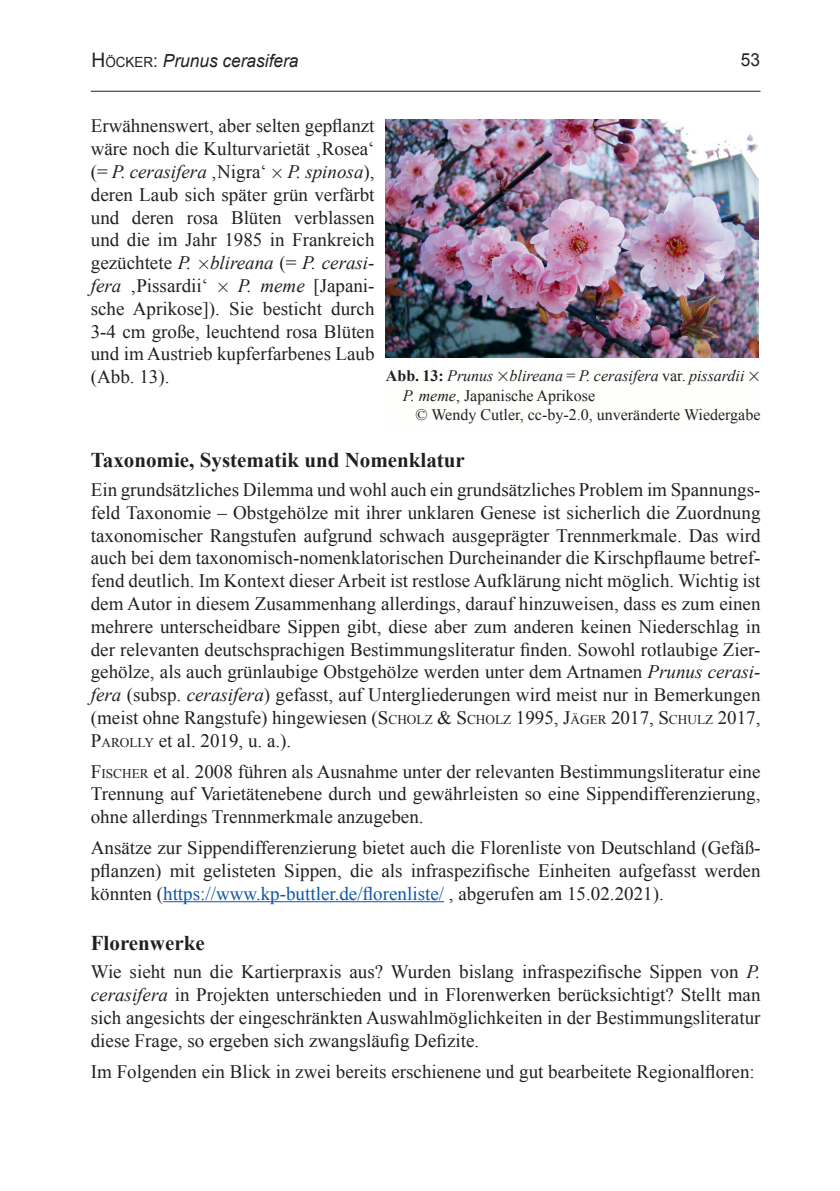
<style>
.page{position:relative;width:840px;height:1191px;background:#fff}
.page>*{position:absolute;margin:0;border:0;box-sizing:border-box;transform-origin:0 0}
.t1{font:700 21px "Times New Roman";color:#231f20}
.t2{font:19px/22.8px "Times New Roman";color:#231f20;text-align:justify}
.t3{font:italic 18px "Arial";color:#231f20;scale:.96 1}
.t4{font:18px "Arial";color:#231f20;scale:.96 1}
.t5{font:italic 16px/19.2px "Times New Roman";color:#231f20}
.t6{font:16px "Times New Roman";color:#231f20}
.s1{font-style:normal;font-size:20px}
.s2{font-style:normal;font-size:14px}
.s3{font-style:normal}
.s4{font-style:italic}
.s5{font-family:"Lucida Sans Unicode";font-size:16px}
.s6{font-weight:700;font-style:normal}
.s7{font-family:"Lucida Sans Unicode";font-style:normal}
.s8{font-style:inherit}
.s9{font-size:13.4px}
.s10{color:#1055a6}
</style>
<div class="page">
<hr style="left:91px;top:91px;width:669px;height:1px;background:#231f20">
<hr style="left:163px;top:901px;width:281px;height:1px;background:#1055a6">
<img style="left:386px;top:119px;width:372px;height:238px">
<p class="t3" style="left:91px;top:49px;width:217px"><span class="s1">H</span><span class="s2">ÖCKER</span><span class="s3">:</span> Prunus cerasifera</p>
<p class="t4" style="left:740px;top:48px;width:22px">53</p>
<p class="t2" style="left:91px;top:114px;width:285px">Erwähnenswert, aber selten gepflanzt wäre noch die Kulturvarietät ‚Rosea‘ (= <span class="s4">P. cerasifera</span> ‚Nigra‘ <span class="s5">×</span> <span class="s4">P. spinosa</span>), deren Laub sich später grün verfärbt und deren rosa Blüten verblassen und die im Jahr 1985 in Frankreich gezüchtete <span class="s4">P.</span> <span class="s5">×</span><span class="s4">blireana</span> (= <span class="s4">P. cerasi&shy;fera</span> ‚Pissardii‘ <span class="s5">×</span> <span class="s4">P. meme</span> [Japani&shy;sche Aprikose]). Sie besticht durch 3-4 cm große, leuchtend rosa Blüten und im Austrieb kupferfarbenes Laub (Abb. 13).</p>
<p class="t5" style="left:403px;top:366px;width:359px;text-indent:-17px"><span class="s6">Abb. 13:</span> Prunus <span class="s7">×</span>blireana <span class="s3">=</span> P. cerasifera <span class="s3">var.</span> pissardii <span class="s7">×<br></span>P. meme<span class="s3">, Japanische Aprikose</span></p>
<p class="t6" style="left:415px;top:403px;width:346px">© Wendy Cutler, cc-by-2.0, unveränderte Wiedergabe</p>
<p class="t1" style="left:91px;top:446px;width:375px">Taxonomie, Systematik und Nomenklatur</p>
<p class="t2" style="left:91px;top:478px;width:671px">Ein grundsätzliches Dilemma und wohl auch ein grundsätzliches Problem im Spannungs&shy;feld Taxonomie – Obstgehölze mit ihrer unklaren Genese ist sicherlich die Zuordnung taxonomischer Rangstufen aufgrund schwach ausgeprägter Trennmerkmale. Das wird auch bei dem taxonomisch-nomenklatorischen Durcheinander die Kirschpflaume betref&shy;fend deutlich. Im Kontext dieser Arbeit ist restlose Aufklärung nicht möglich. Wichtig ist dem Autor in diesem Zusammenhang allerdings, darauf hinzuweisen, dass es zum einen mehrere unterscheidbare Sippen gibt, diese aber zum anderen keinen Niederschlag in der relevanten deutschsprachigen Bestimmungsliteratur finden. Sowohl rotlaubige Zier&shy;gehölze, als auch grünlaubige Obstgehölze werden unter dem Artnamen <span class="s4">Prunus cerasi&shy;fera</span> (subsp. <span class="s4">cerasifera</span>) gefasst, auf Untergliederungen wird meist nur in Bemerkungen (meist ohne Rangstufe) hingewiesen (<span class="s8">S</span><span class="s9">CHOLZ</span> &amp; <span class="s8">S</span><span class="s9">CHOLZ</span> 1995, <span class="s8">J</span><span class="s9">ÄGER</span> 2017, <span class="s8">S</span><span class="s9">CHULZ</span> 2017, <span class="s8">P</span><span class="s9">AROLLY</span> et al. 2019, u. a.).</p>
<p class="t2" style="left:91px;top:759px;width:670px"><span class="s8">F</span><span class="s9">ISCHER</span> et al. 2008 führen als Ausnahme unter der relevanten Bestimmungsliteratur eine Trennung auf Varietätenebene durch und gewährleisten so eine Sippendifferenzierung, ohne allerdings Trennmerkmale anzugeben.</p>
<p class="t2" style="left:91px;top:836px;width:670px">Ansätze zur Sippendifferenzierung bietet auch die Florenliste von Deutschland (Gefäß&shy;pflanzen) mit gelisteten Sippen, die als infraspezifische Einheiten aufgefasst werden könnten (<span class="s10">https://www.kp-buttler.de/florenliste/</span> , abgerufen am 15.02.2021).</p>
<p class="t1" style="left:91px;top:928px;width:115px">Florenwerke</p>
<p class="t2" style="left:91px;top:960px;width:670px">Wie sieht nun die Kartierpraxis aus? Wurden bislang infraspezifische Sippen von <span class="s4">P. cerasifera</span> in Projekten unterschieden und in Florenwerken berücksichtigt? Stellt man sich angesichts der eingeschränkten Auswahlmöglichkeiten in der Bestimmungsliteratur diese Frage, so ergeben sich zwangsläufig Defizite.</p>
<p class="t2" style="left:91px;top:1059px;width:665px">Im Folgenden ein Blick in zwei bereits erschienene und gut bearbeitete Regionalfloren:</p>
</div>
